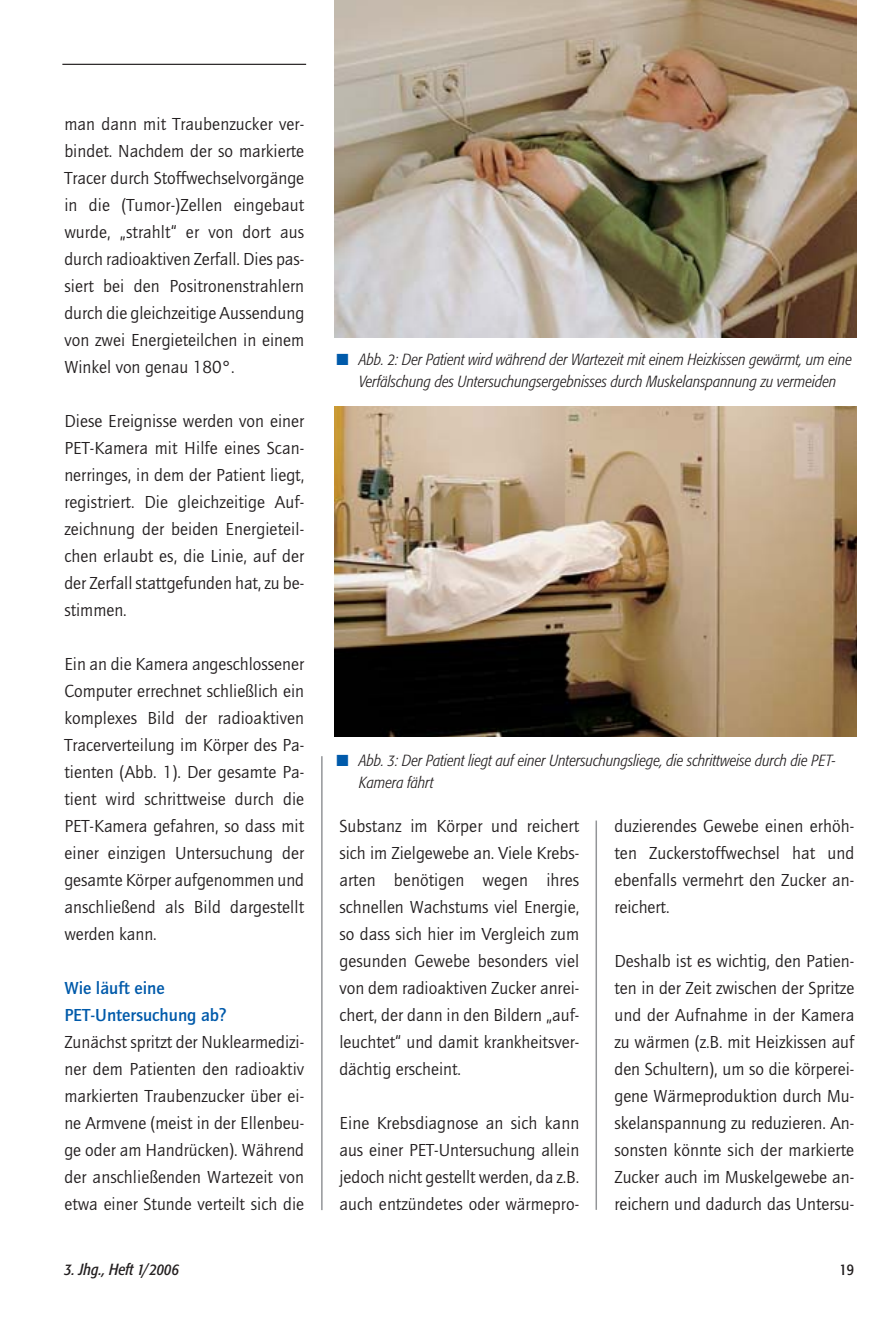
<style>
.page{position:relative;width:896px;height:1327px;background:#fff}
.page>*{position:absolute;margin:0;border:0;box-sizing:border-box;transform-origin:0 0}
.t1{font:18px/27px "Quay";color:#231f20;text-align:justify}
.t2{font:700 18px/27px "Quay";color:#005aaa}
.t3{font:italic 300 condensed 16px/22px "Formata";color:#231f20;text-align:center}
.t4{font:italic condensed 16px "Formata";color:#231f20}
.t5{font:condensed 16px "Formata";color:#231f20}
.s1{color:#005aaa}
</style>
<div class="page">
<hr style="left:62px;top:64px;width:244px;height:1px;background:#231f20">
<hr style="left:321px;top:756px;width:2px;height:454px;background:#939598">
<hr style="left:595px;top:820px;width:2px;height:390px;background:#939598">
<img style="left:334px;top:0;width:522px;height:338px">
<img style="left:335px;top:407px;width:521px;height:330px">
<p class="t1" style="left:64px;top:112px;width:241px">man dann mit Traubenzucker ver&shy;bindet. Nachdem der so markierte Tracer durch Stoffwechselvorgänge in die (Tumor-)Zellen eingebaut wurde, „strahlt“ er von dort aus durch radioaktiven Zerfall. Dies pas&shy;siert bei den Positronenstrahlern durch die gleichzeitige Aussendung von zwei Energieteilchen in einem Winkel von genau 180°.</p>
<p class="t1" style="left:64px;top:409px;width:241px">Diese Ereignisse werden von einer PET-Kamera mit Hilfe eines Scan&shy;nerringes, in dem der Patient liegt, registriert. Die gleichzeitige Auf&shy;zeichnung der beiden Energieteil&shy;chen erlaubt es, die Linie, auf der der Zerfall stattgefunden hat, zu be&shy;stimmen.</p>
<p class="t1" style="left:64px;top:652px;width:241px">Ein an die Kamera angeschlossener Computer errechnet schließlich ein komplexes Bild der radioaktiven Tracerverteilung im Körper des Pa&shy;tienten (Abb. 1). Der gesamte Pa&shy;tient wird schrittweise durch die PET-Kamera gefahren, so dass mit einer einzigen Untersuchung der gesamte Körper aufgenommen und anschließend als Bild dargestellt werden kann.</p>
<p class="t2" style="left:64px;top:976px;width:164px">Wie läuft eine<br>PET-Untersuchung ab?</p>
<p class="t1" style="left:64px;top:1030px;width:241px">Zunächst spritzt der Nuklearmedizi&shy;ner dem Patienten den radioaktiv markierten Traubenzucker über ei&shy;ne Armvene (meist in der Ellenbeu&shy;ge oder am Handrücken). Während der anschließenden Wartezeit von etwa einer Stunde verteilt sich die</p>
<p class="t3" style="left:336px;top:350px;width:517px"><span class="s1">■</span> Abb. 2: Der Patient wird während der Wartezeit mit einem Heizkissen gewärmt, um eine<br>Verfälschung des Untersuchungsergebnisses durch Muskelanspannung zu vermeiden</p>
<p class="t3" style="left:359px;top:750px;width:478px;text-align:left;text-indent:-23px"><span class="s1">■</span> Abb. 3: Der Patient liegt auf einer Untersuchungsliege, die schrittweise durch die PET-<br>Kamera fährt</p>
<p class="t1" style="left:339px;top:814px;width:241px">Substanz im Körper und reichert sich im Zielgewebe an. Viele Krebs&shy;arten benötigen wegen ihres schnellen Wachstums viel Energie, so dass sich hier im Vergleich zum gesunden Gewebe besonders viel von dem radioaktiven Zucker anrei&shy;chert, der dann in den Bildern „auf&shy;leuchtet“ und damit krankheitsver&shy;dächtig erscheint.</p>
<p class="t1" style="left:339px;top:1111px;width:241px">Eine Krebsdiagnose an sich kann aus einer PET-Untersuchung allein jedoch nicht gestellt werden, da z.B. auch entzündetes oder wärmepro-</p>
<p class="t1" style="left:614px;top:814px;width:241px">duzierendes Gewebe einen erhöh&shy;ten Zuckerstoffwechsel hat und ebenfalls vermehrt den Zucker an&shy;reichert.</p>
<p class="t1" style="left:614px;top:949px;width:241px">Deshalb ist es wichtig, den Patien&shy;ten in der Zeit zwischen der Spritze und der Aufnahme in der Kamera zu wärmen (z.B. mit Heizkissen auf den Schultern), um so die körperei&shy;gene Wärmeproduktion durch Mu&shy;skelanspannung zu reduzieren. An&shy;sonsten könnte sich der markierte Zucker auch im Muskelgewebe an&shy;reichern und dadurch das Untersu-</p>
<p class="t4" style="left:64px;top:1263px;width:116px">3. Jhg., Heft 1/2006</p>
<p class="t5" style="left:839px;top:1263px;width:16px">19</p>
</div>
